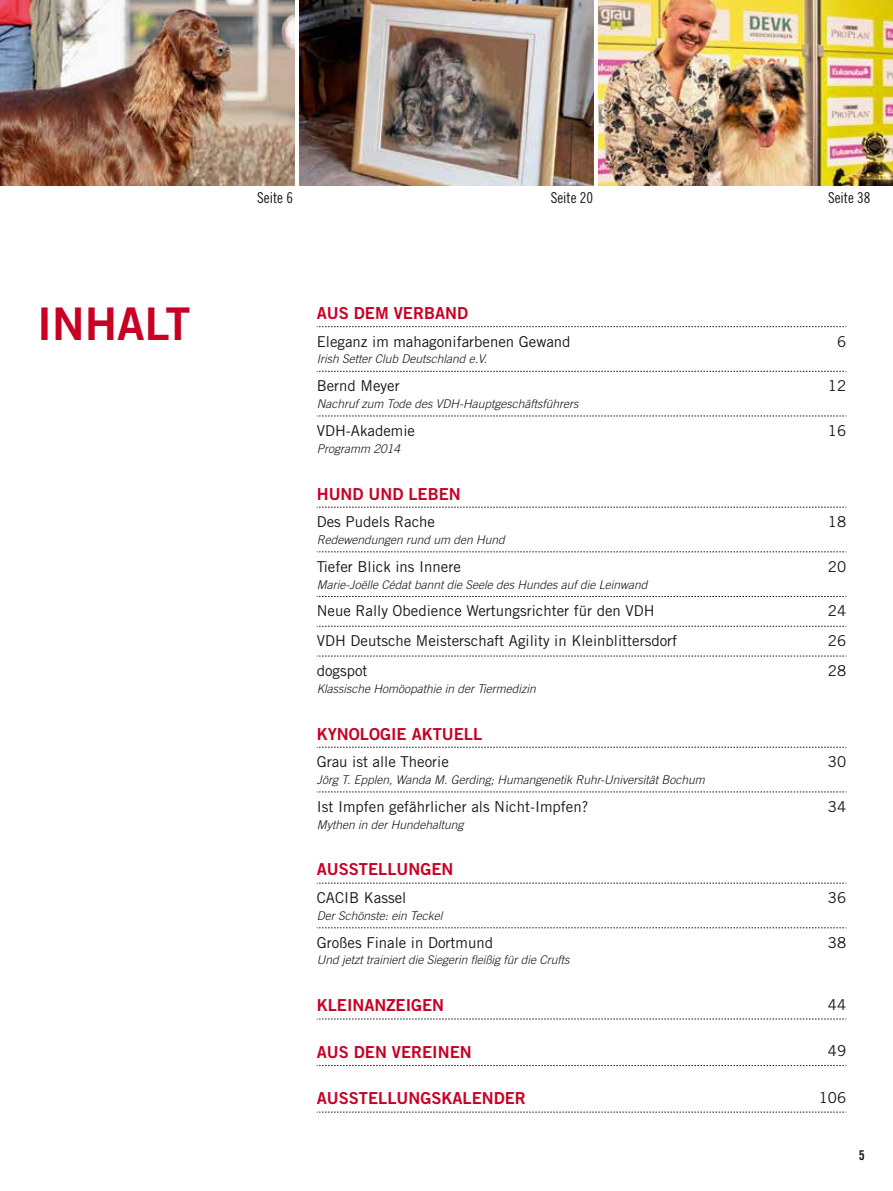
<style>
.page{position:relative;width:893px;height:1191px;background:#fff}
.page>*{position:absolute;margin:0;border:0;box-sizing:border-box;transform-origin:0 0}
.t1{font:45px "Trade Gothic Bold Two";color:#c80024}
.t2{font:16.5px "Trade Gothic Bold Two";color:#c80024}
.t3{font:15px "Trade Gothic";color:#181716}
.t4{font:15px "Trade Gothic Cond Eighteen";color:#181716}
.t5{font:13.5px "Trade Gothic Bold Cond Twenty";color:#181716}
.t6{font:italic 300 12px "Trade Gothic LT Std";color:#181716}
</style>
<div class="page">
<img style="left:598px;top:0;width:295px;height:186px">
<img style="left:299px;top:0;width:295px;height:186px">
<img style="left:0;top:0;width:295px;height:186px">
<svg style="left:317px;top:326px;width:529px;height:1px"></svg>
<svg style="left:317px;top:1018px;width:529px;height:1px"></svg>
<svg style="left:317px;top:1065px;width:529px;height:1px"></svg>
<svg style="left:317px;top:1111px;width:529px;height:1px"></svg>
<svg style="left:317px;top:883px;width:529px;height:1px"></svg>
<svg style="left:317px;top:596px;width:529px;height:1px"></svg>
<svg style="left:317px;top:747px;width:529px;height:1px"></svg>
<svg style="left:317px;top:507px;width:529px;height:1px"></svg>
<svg style="left:317px;top:551px;width:529px;height:1px"></svg>
<svg style="left:317px;top:927px;width:529px;height:1px"></svg>
<svg style="left:317px;top:371px;width:529px;height:1px"></svg>
<svg style="left:317px;top:656px;width:529px;height:1px"></svg>
<svg style="left:317px;top:626px;width:529px;height:1px"></svg>
<svg style="left:317px;top:416px;width:529px;height:1px"></svg>
<svg style="left:317px;top:791px;width:529px;height:1px"></svg>
<h1 class="t1" style="left:37px;top:296px;width:155px">INHALT</h1>
<p class="t4" style="left:257px;top:189px;width:37px">Seite 6</p>
<p class="t4" style="left:551px;top:189px;width:44px">Seite 20</p>
<p class="t4" style="left:828px;top:189px;width:44px">Seite 38</p>
<h2 class="t2" style="left:317px;top:303px;width:153px">AUS DEM VERBAND</h2>
<p class="t3" style="left:317px;top:332px;width:255px">Eleganz im mahagonifarbenen Gewand</p>
<p class="t6" style="left:317px;top:352px;width:172px">Irish Setter Club Deutschland e.V.</p>
<p class="t3" style="left:317px;top:377px;width:84px">Bernd Meyer</p>
<p class="t6" style="left:317px;top:396px;width:263px">Nachruf zum Tode des VDH-Hauptgeschäftsführers</p>
<p class="t3" style="left:317px;top:422px;width:100px">VDH-Akademie</p>
<p class="t6" style="left:317px;top:441px;width:85px">Programm 2014</p>
<h2 class="t2" style="left:317px;top:483px;width:145px">HUND UND LEBEN</h2>
<p class="t3" style="left:317px;top:513px;width:120px">Des Pudels Rache</p>
<p class="t6" style="left:317px;top:532px;width:190px">Redewendungen rund um den Hund</p>
<p class="t3" style="left:317px;top:557px;width:146px">Tiefer Blick ins Innere</p>
<p class="t6" style="left:317px;top:577px;width:332px">Marie-Joëlle Cédat bannt die Seele des Hundes auf die Leinwand</p>
<p class="t3" style="left:837px;top:332px;width:11px">6</p>
<p class="t3" style="left:828px;top:377px;width:20px">12</p>
<p class="t3" style="left:828px;top:422px;width:20px">16</p>
<p class="t3" style="left:828px;top:513px;width:20px">18</p>
<p class="t3" style="left:828px;top:557px;width:20px">20</p>
<p class="t3" style="left:317px;top:601px;width:339px">Neue Rally Obedience Wertungsrichter für den VDH</p>
<p class="t3" style="left:828px;top:601px;width:20px">24</p>
<p class="t3" style="left:317px;top:631px;width:362px">VDH Deutsche Meisterschaft Agility in Kleinblittersdorf</p>
<p class="t3" style="left:828px;top:631px;width:20px">26</p>
<p class="t3" style="left:317px;top:662px;width:52px">dogspot</p>
<p class="t6" style="left:317px;top:681px;width:220px">Klassische Homöopathie in der Tiermedizin</p>
<p class="t3" style="left:828px;top:662px;width:20px">28</p>
<h2 class="t2" style="left:317px;top:723px;width:157px">KYNOLOGIE AKTUELL</h2>
<p class="t3" style="left:317px;top:753px;width:134px">Grau ist alle Theorie</p>
<p class="t6" style="left:317px;top:772px;width:390px">Jörg T. Epplen, Wanda M. Gerding; Humangenetik Ruhr-Universität Bochum</p>
<p class="t3" style="left:317px;top:797px;width:273px">Ist Impfen gefährlicher als Nicht-Impfen?</p>
<p class="t6" style="left:317px;top:817px;width:148px">Mythen in der Hundehaltung</p>
<h2 class="t2" style="left:317px;top:859px;width:138px">AUSSTELLUNGEN</h2>
<p class="t3" style="left:317px;top:889px;width:91px">CACIB Kassel</p>
<p class="t6" style="left:317px;top:908px;width:127px">Der Schönste: ein Teckel</p>
<p class="t3" style="left:317px;top:933px;width:178px">Großes Finale in Dortmund</p>
<p class="t6" style="left:317px;top:953px;width:254px">Und jetzt trainiert die Siegerin fleißig für die Crufts</p>
<p class="t3" style="left:828px;top:753px;width:20px">30</p>
<p class="t3" style="left:828px;top:797px;width:20px">34</p>
<p class="t3" style="left:828px;top:889px;width:20px">36</p>
<p class="t3" style="left:828px;top:933px;width:20px">38</p>
<h2 class="t2" style="left:317px;top:995px;width:129px">KLEINANZEIGEN</h2>
<p class="t3" style="left:828px;top:995px;width:20px">44</p>
<h2 class="t2" style="left:317px;top:1041px;width:156px">AUS DEN VEREINEN</h2>
<p class="t3" style="left:828px;top:1041px;width:20px">49</p>
<h2 class="t2" style="left:317px;top:1088px;width:136px">AUSSTELLUNGSKAL</h2>
<h2 class="t2" style="left:472px;top:1088px;width:56px">ENDER</h2>
<p class="t3" style="left:819px;top:1088px;width:29px">106</p>
<p class="t5" style="left:859px;top:1146px;width:7px">5</p>
</div>
